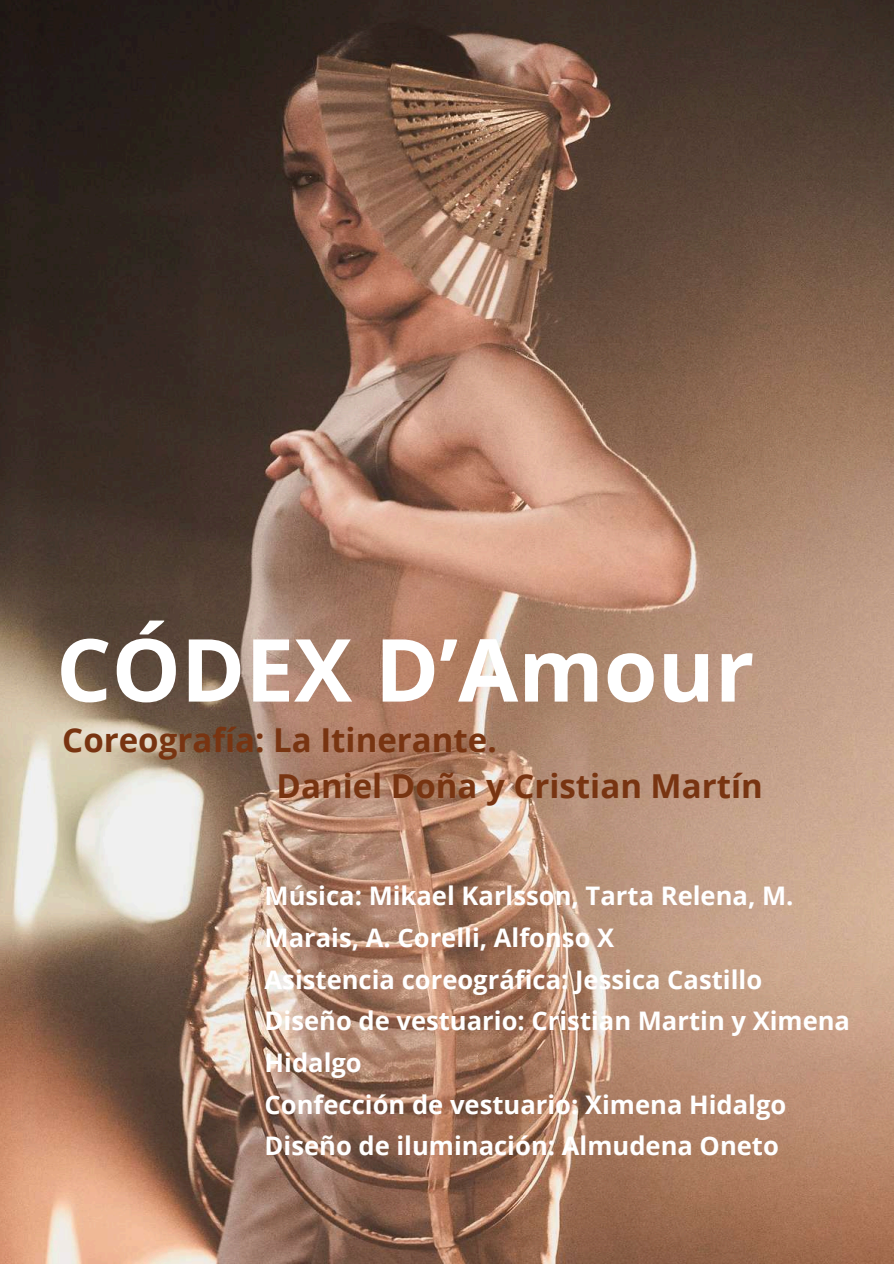
<style>
.page{position:relative;width:894px;height:1264px;background:#fff}
.page>*{position:absolute;margin:0;border:0;box-sizing:border-box;transform-origin:0 0}
.t1{font:700 87px "Open Sans";color:#fff}
.t2{font:700 33px/46.2px "Open Sans";color:#783411}
.t3{font:700 25.65px/41.7px "Open Sans";color:#fff}
</style>
<div class="page">
<img style="left:0;top:0;width:893px;height:1263px">
<h1 class="t1" style="left:56px;top:608px;width:699px">CÓDEX D’Amour</h1>
<p class="t2" style="left:276px;top:715px;width:487px;text-indent:-214px">Coreografía: La Itinerante.<br>Daniel Doña y Cristian Martín</p>
<p class="t3" style="left:264px;top:874px;width:586px">Música: Mikael Karlsson, Tarta Relena, M.<br>Marais, A. Corelli, Alfonso X<br>Asistencia coreográfica: Jessica Castillo Diseño de vestuario: Cristian Martin y Ximena Hidalgo<br>Confección de vestuario: Ximena Hidalgo Diseño de iluminación: Almudena Oneto</p>
</div>
